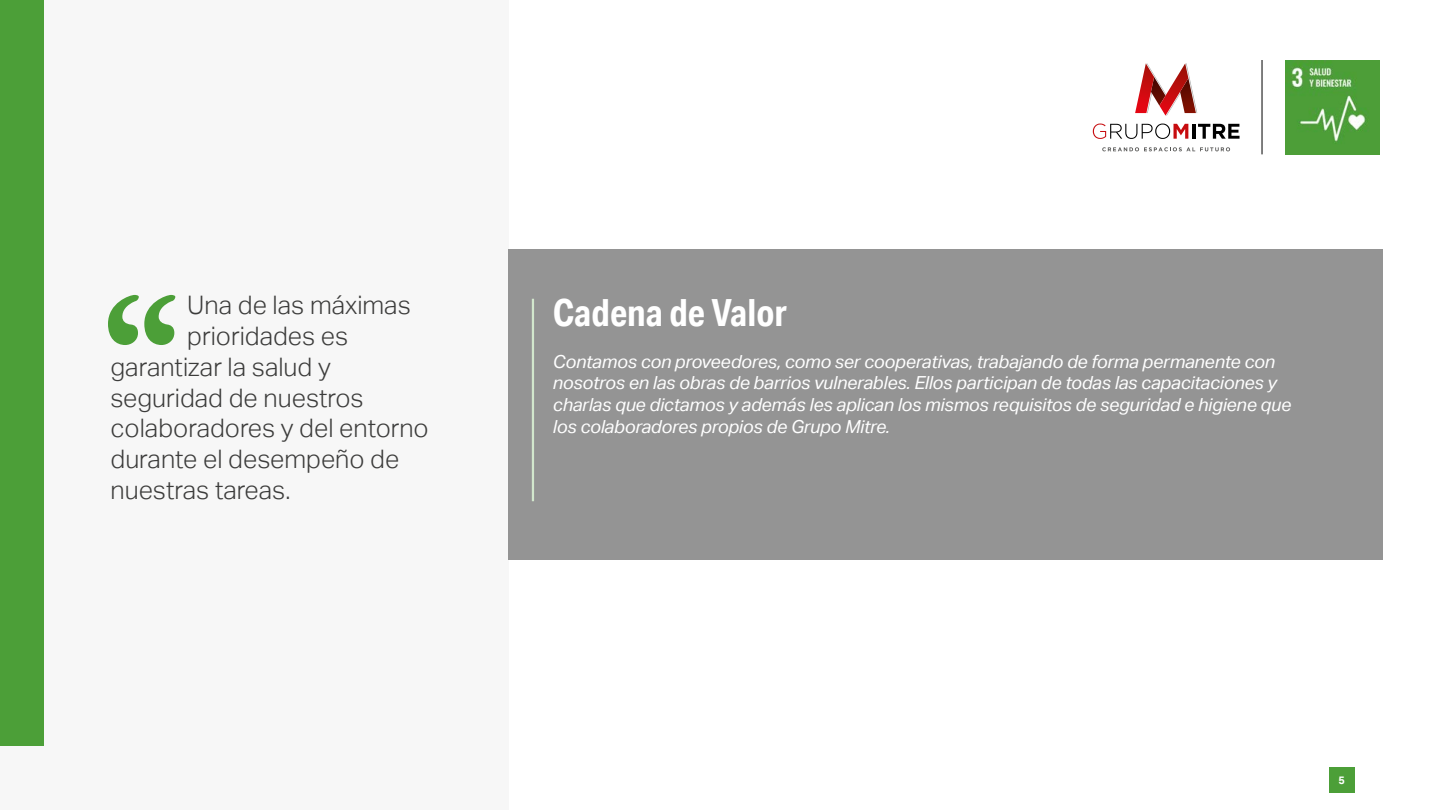
<style>
.page{position:relative;width:1440px;height:810px;background:#fff}
.page>*{position:absolute;margin:0;border:0;box-sizing:border-box;transform-origin:0 0}
.t1{font:700 37.5px "Aktiv Grotesk Cd";color:#fff}
.t2{font:300 25.5px "Aktiv Grotesk";color:#3c3c3b}
.t3{font:italic 18px/21.8px "Aktiv Grotesk";letter-spacing:-.01em;color:#fff}
.t4{font:700 10.88px "Aktiv Grotesk";color:#fff}
</style>
<div class="page">
<div style="left:1329px;top:767px;width:25px;height:26px;background:#4c9f38"></div>
<img style="left:1285px;top:60px;width:95px;height:95px">
<hr style="left:1262px;top:60px;width:1px;height:94px;background:#000">
<svg style="left:1093px;top:124px;width:95px;height:15px"></svg>
<hr style="left:1192px;top:124px;width:3px;height:15px;background:#000">
<svg style="left:1198px;top:124px;width:42px;height:15px"></svg>
<svg style="left:1102px;top:147px;width:128px;height:4px"></svg>
<svg style="left:1135px;top:63px;width:62px;height:53px"></svg>
<div style="left:0;top:0;width:508px;height:810px;background:#f7f7f7"></div>
<div style="left:0;top:0;width:44px;height:746px;background:#4c9f38"></div>
<div style="left:508px;top:249px;width:874px;height:311px;background:#949494"></div>
<hr style="left:532px;top:299px;width:2px;height:202px;background:#d2e7cd">
<svg style="left:108px;top:295px;width:67px;height:50px"></svg>
<h2 class="t2" style="left:187px;top:291px;width:225px">Una de las máximas</h2>
<h2 class="t2" style="left:187px;top:321px;width:163px">prioridades es</h2>
<h2 class="t2" style="left:111px;top:352px;width:222px">garantizar la salud y</h2>
<h2 class="t2" style="left:111px;top:383px;width:255px">seguridad de nuestros</h2>
<h2 class="t2" style="left:111px;top:414px;width:320px">colaboradores y del entorno</h2>
<h2 class="t2" style="left:111px;top:444px;width:290px">durante el desempeño de</h2>
<h2 class="t2" style="left:111px;top:475px;width:181px">nuestras tareas.</h2>
<h1 class="t1" style="left:553px;top:289px;width:236px">Cadena de Valor</h1>
<p class="t3" style="left:553px;top:350px;width:740px">Contamos con proveedores, como ser cooperativas, trabajando de forma permanente con nosotros en las obras de barrios vulnerables. Ellos participan de todas las capacitaciones y charlas que dictamos y además les aplican los mismos requisitos de seguridad e higiene que los colaboradores propios de Grupo Mitre.</p>
<p class="t4" style="left:1338px;top:774px;width:8px">5</p>
</div>
